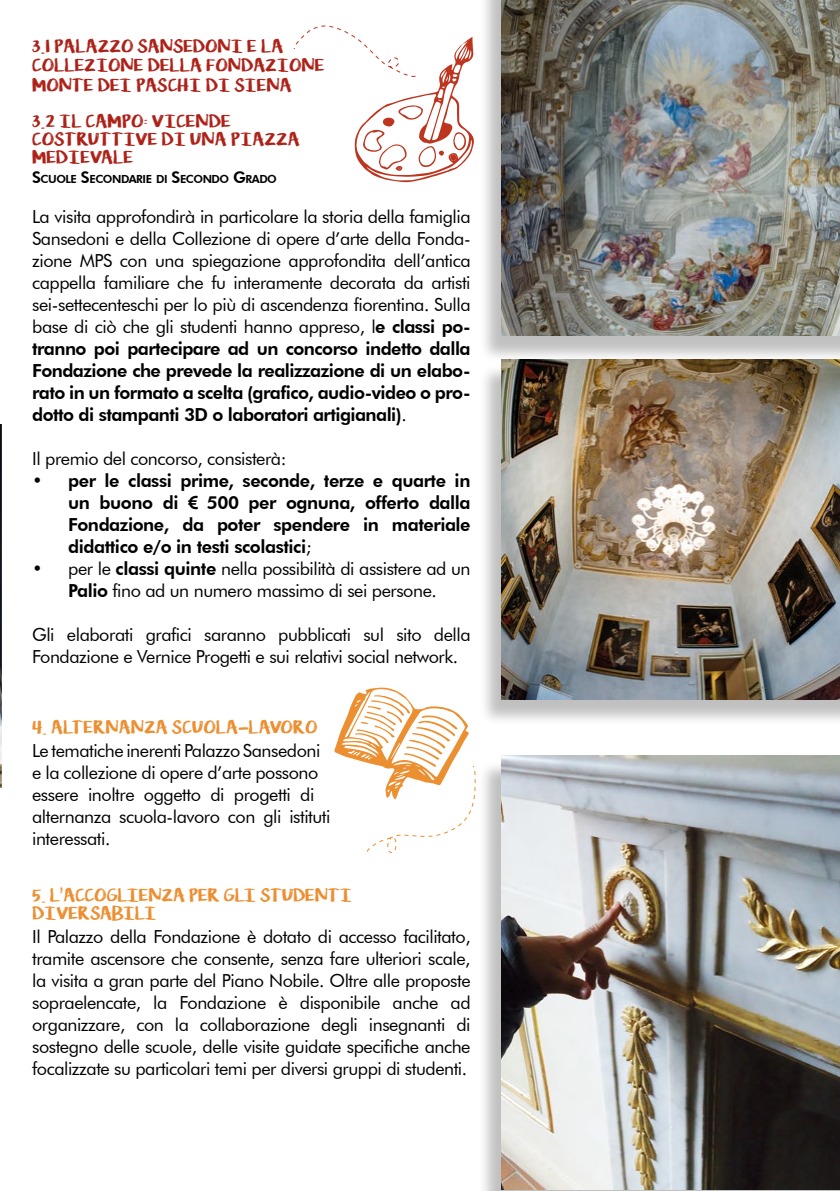
<style>
.page{position:relative;width:840px;height:1191px;background:#fff}
.page>*{position:absolute;margin:0;border:0;box-sizing:border-box;transform-origin:0 0}
.t1{font:18px/22px "Futura BT";letter-spacing:-.025em;color:#000;text-align:justify}
.t2{font:800 18px/22px "Futura BT";letter-spacing:-.025em;color:#000;text-align:justify}
.t3{font:16px/19.2px "KG Lifeis Messy";color:#ad2218}
.t4{font:16px/18px "KG Lifeis Messy";letter-spacing:-.01em;color:#ec8f31}
.t5{font:800 11.2px "Futura BT";letter-spacing:-.045em;color:#000}
.s1{font-size:16px}
.s2{font-weight:800}
.s3{font-family:"Century Gothic";font-weight:700}
.s4{font-weight:400}
</style>
<div class="page">
<img style="left:0;top:425px;width:1px;height:362px">
<div style="left:477px;top:0;width:362px;height:363px;background:#000;opacity:.25"></div>
<img style="left:501px;top:0;width:338px;height:335px">
<div style="left:477px;top:364px;width:362px;height:363px;background:#000;opacity:.25"></div>
<img style="left:501px;top:359px;width:338px;height:340px">
<div style="left:477px;top:759px;width:362px;height:432px;background:#000;opacity:.25"></div>
<img style="left:501px;top:755px;width:338px;height:434px">
<svg style="left:334px;top:687px;width:141px;height:167px"></svg>
<svg style="left:293px;top:25px;width:181px;height:157px"></svg>
<p class="t3" style="left:32px;top:37px;width:294px">3.1 PALAZZO SANSEDONI E LA<br>COLLEZIONE DELLA FONDAZIONE<br>MONTE DEI PASCHI DI SIENA</p>
<p class="t3" style="left:32px;top:113px;width:269px;line-height:17.6px">3.2 IL CAMPO: VICENDE<br>COSTRUTTIVE DI UNA PIAZZA<br>MEDIEVALE</p>
<p class="t5" style="left:32px;top:172px;width:246px"><span class="s1">S</span>CUOLE <span class="s1">S</span>ECONDARIE DI <span class="s1">S</span>ECONDO <span class="s1">G</span>RADO</p>
<p class="t1" style="left:32px;top:205px;width:440px">La visita approfondirà in particolare la storia della famiglia Sansedoni e della Collezione di opere d’arte della Fonda&shy;zione MPS con una spiegazione approfondita dell’antica cappella familiare che fu interamente decorata da artisti sei-settecenteschi per lo più di ascendenza fiorentina. Sulla base di ciò che gli studenti hanno appreso, l<span class="s2">e classi po&shy;tranno poi partecipare ad un concorso indetto dalla Fondazione che prevede la realizzazione di un elabo&shy;rato in un formato a scelta (grafico, audio-video o pro&shy;dotto di stampanti 3D o laboratori artigianali)</span>.</p>
<p class="t1" style="left:32px;top:447px;width:256px">Il premio del concorso, consisterà:</p>
<p class="t2" style="left:68px;top:469px;width:403px;text-indent:-36px">• per le classi prime, seconde, terze e quarte in un buono di <span class="s3">€</span> 500 per ognuna, offerto dalla Fondazione, da poter spendere in materiale didattico e/o in testi scolastici<span class="s4">;</span></p>
<p class="t1" style="left:32px;top:557px;width:439px;text-align:center">• per le <span class="s2">classi quinte</span> nella possibilità di assistere ad un<br><span class="s2">Palio</span> fino ad un numero massimo di sei persone.</p>
<p class="t1" style="left:32px;top:623px;width:439px">Gli elaborati grafici saranno pubblicati sul sito della<br>Fondazione e Vernice Progetti e sui relativi social network.</p>
<p class="t4" style="left:32px;top:718px;width:286px">4. ALTERNANZA SCUOLA-LAVORO</p>
<p class="t1" style="left:32px;top:739px;width:299px;text-align:left">Le tematiche inerenti Palazzo Sansedoni e la collezione di opere d’arte possono essere inoltre oggetto di progetti di alternanza scuola-lavoro con gli istituti interessati.</p>
<p class="t4" style="left:32px;top:886px;width:321px">5. L’ACCOGLIENZA PER GLI STUDENTI<br>DIVERSABILI</p>
<p class="t1" style="left:32px;top:925px;width:440px">Il Palazzo della Fondazione è dotato di accesso facilitato, tramite ascensore che consente, senza fare ulteriori scale, la visita a gran parte del Piano Nobile. Oltre alle proposte sopraelencate, la Fondazione è disponibile anche ad organizzare, con la collaborazione degli insegnanti di sostegno delle scuole, delle visite guidate specifiche anche focalizzate su particolari temi per diversi gruppi di studenti.</p>
</div>
